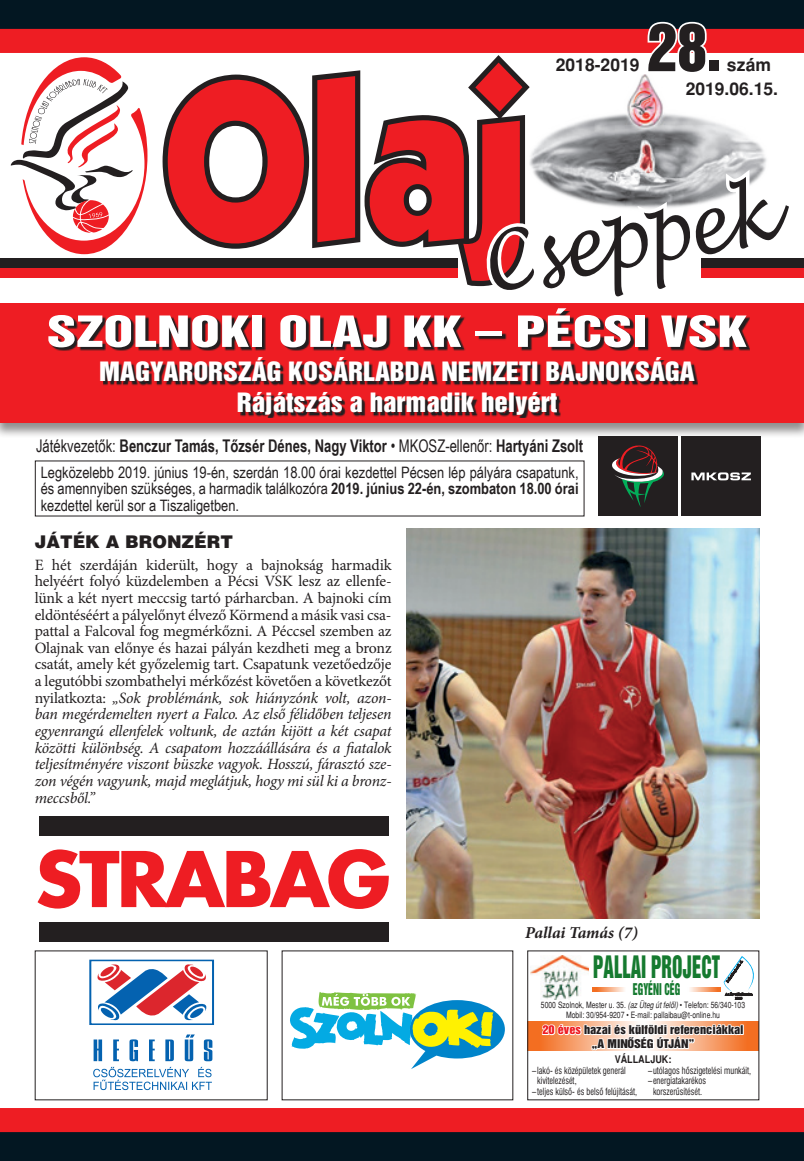
<style>
.page{position:relative;width:804px;height:1161px;background:#fff}
.page>*{position:absolute;margin:0;border:0;box-sizing:border-box;transform-origin:0 0}
.t1{font:italic 80.85px "Lucida Handwriting";color:#231f20;scale:.87 1}
.t2{font:59.5px "H Helvetica Inserat Regular";color:#231f20}
.t3{font:39.38px "H Helvetica Inserat Regular";color:#fff;scale:1.37 1}
.t4{font:28.35px "Helvetica Inserat HU";color:#157a2f;scale:.67 1}
.t5{font:24.32px/30.4px "H Helvetica Inserat Regular";color:#fff;text-align:center;scale:1.1 1}
.t6{font:700 17.5px "Arial Narrow";color:#231f20;scale:.91 1}
.t7{font:17.5px "H Helvetica Bold";color:#231f20}
.t8{font:17.5px "H Helvetica Black";color:#231f20}
.t9{font:italic 700 16.62px "Minion Pro";letter-spacing:-.01em;color:#231f20}
.t10{font:15.75px/16.6px "Minion Pro";letter-spacing:-.015em;color:#231f20;text-align:justify}
.t11{font:15.75px/16.4px "Arial Narrow";color:#231f20;text-align:justify}
.t12{font:14.88px "Helvetica Inserat HU";color:#157a2f;scale:.67 1}
.t13{font:11.03px/14px "H Helvetica Inserat Regular";color:#231f20;text-align:center;scale:1.11 1}
.t14{font:10.5px "H Helvetica Bold";color:#231f20;scale:.86 1}
.t15{font:condensed 9.62px "H Helvetica";color:#231f20;scale:.86 1}
.t16{font:8.75px/9.6px "H Helvetica";color:#231f20;text-align:center;scale:.78 1}
.s1{font-weight:400}
.s2{font-weight:700}
.s3{font-style:italic}
.s4{font-family:"H Helvetica Italic"}
.s5{color:#ee1d23}
</style>
<div class="page">
<svg style="left:760px;top:438px;width:1px;height:78px"></svg>
<div style="left:681px;top:437px;width:79px;height:79px;background:#231f20"></div>
<svg style="left:699px;top:472px;width:52px;height:8px"></svg>
<svg style="left:162px;top:55px;width:362px;height:231px"></svg>
<div style="left:0;top:0;width:804px;height:30px;background:#031722"></div>
<div style="left:0;top:1131px;width:804px;height:30px;background:#031722"></div>
<div style="left:1px;top:30px;width:803px;height:22px;background:#ee1d23"></div>
<div style="left:0;top:29px;width:804px;height:24px;border:2px solid #ee1d23"></div>
<div style="left:1px;top:1109px;width:803px;height:22px;background:#ee1d23"></div>
<div style="left:0;top:1108px;width:804px;height:24px;border:2px solid #ee1d23"></div>
<img style="left:524px;top:74px;width:243px;height:144px">
<div style="left:0;top:258px;width:458px;height:10px;background:#231f20"></div>
<div style="left:0;top:268px;width:458px;height:10px;background:#ee1d23"></div>
<div style="left:701px;top:258px;width:103px;height:10px;background:#231f20"></div>
<div style="left:701px;top:268px;width:103px;height:10px;background:#ee1d23"></div>
<svg style="left:11px;top:57px;width:136px;height:197px"></svg>
<svg style="left:481px;top:218px;width:45px;height:69px"></svg>
<svg style="left:588px;top:202px;width:42px;height:931px"></svg>
<svg style="left:630px;top:195px;width:69px;height:938px"></svg>
<svg style="left:686px;top:162px;width:81px;height:102px"></svg>
<svg style="left:645px;top:21px;width:63px;height:54px"></svg>
<svg style="left:290px;top:992px;width:215px;height:77px"></svg>
<svg style="left:34px;top:950px;width:234px;height:151px"></svg>
<div style="left:527px;top:1021px;width:116px;height:30px;background:#f36e21"></div>
<div style="left:643px;top:1021px;width:116px;height:30px;background:#f36e21"></div>
<img style="left:531px;top:956px;width:57px;height:43px">
<div style="left:740px;top:1024px;width:4px;height:11px;border:2px solid #fff"></div>
<svg style="left:541px;top:1012px;width:200px;height:56px"></svg>
<svg style="left:723px;top:956px;width:31px;height:43px"></svg>
<svg style="left:593px;top:987px;width:33px;height:5px"></svg>
<svg style="left:687px;top:987px;width:33px;height:5px"></svg>
<img style="left:406px;top:528px;width:353px;height:391px">
<div style="left:0;top:303px;width:804px;height:135px;background:#231f20;opacity:.5"></div>
<div style="left:0;top:304px;width:804px;height:119px;background:#ee1d23"></div>
<svg style="left:103px;top:360px;width:594px;height:58px"></svg>
<svg style="left:51px;top:311px;width:699px;height:39px"></svg>
<div style="left:40px;top:816px;width:349px;height:19px;background:#231f20"></div>
<div style="left:40px;top:922px;width:349px;height:19px;background:#231f20"></div>
<svg style="left:38px;top:849px;width:351px;height:60px"></svg>
<p class="t7" style="left:556px;top:55px;width:85px">2018-2019</p>
<h2 class="t2" style="left:647px;top:12px;width:76px">28.</h2>
<p class="t7" style="left:726px;top:55px;width:46px">szám</p>
<p class="t7" style="left:685px;top:79px;width:94px">2019.06.15.</p>
<h1 class="t1" style="left:473px;top:216px;width:339px;rotate:-10deg">Cseppek</h1>
<h3 class="t3" style="left:47px;top:308px;width:513px">SZOLNOKI OLAJ KK – PÉCSI VSK</h3>
<h3 class="t5" style="left:99px;top:357px;width:543px">MAGYARORSZÁG KOSÁRLABDA NEMZETI BAJNOKSÁGA<br>Rájátszás a harmadik helyért</h3>
<p class="t6" style="left:36px;top:433px;width:603px"><span class="s1">Játékvezetők:</span> Benczur Tamás, Tőzsér Dénes, Nagy Viktor <span class="s1">• MKOSZ-ellenőr:</span> Hartyáni Zsolt</p>
<p class="t11" style="left:41px;top:463px;width:539px">Legközelebb 2019. június 19-én, szerdán 18.00 órai kezdettel Pécsen lép pályára csapatunk, és amennyiben szükséges, a harmadik találkozóra <span class="s2">2019. június 22-én, szombaton 18.00 órai </span>kezdettel kerül sor a Tiszaligetben.</p>
<p class="t8" style="left:35px;top:530px;width:200px">JÁTÉK A BRONZÉRT</p>
<p class="t10" style="left:35px;top:556px;width:358px">E hét szerdáján kiderült, hogy a bajnokság harmadik helyéért folyó küzdelemben a Pécsi VSK lesz az ellenfe&shy;lünk a két nyert meccsig tartó párharcban. A bajnoki cím eldöntéséért a pályelőnyt élvező Körmend a másik vasi csa&shy;pattal a Falcoval fog megmérkőzni. A Péccsel szemben az Olajnak van előnye és hazai pályán kezdheti meg a bronz csatát, amely két győzelemig tart. Csapatunk vezetőedzője a legutóbbi szombathelyi mérkőzést követően a következőt nyilatkozta: <span class="s3">„Sok problémánk, sok hiányzónk volt, azon&shy;ban megérdemelten nyert a Falco. Az első félidőben teljesen egyenrangú ellenfelek voltunk, de aztán kijött a két csapat közötti különbség. A csapatom hozzáállására és a fiatalok teljesítményére viszont büszke vagyok. Hosszú, fárasztó sze&shy;zon végén vagyunk, majd meglátjuk, hogy mi sül ki a bronz&shy;meccsből.”</span></p>
<p class="t9" style="left:525px;top:921px;width:114px">Pallai Tamás (7)</p>
<h3 class="t4" style="left:593px;top:950px;width:191px">PALLAI PROJECT</h3>
<p class="t12" style="left:633px;top:980px;width:72px">EGYÉNI CÉG</p>
<p class="t16" style="left:541px;top:1000px;width:263px">5000 Szolnok, Mester u. 35. <span class="s4">(az Üteg út felől)</span> • Telefon: 56/340-103<br>Mobil: 30/954-9207 • E-mail: pallaibau@t-online.hu</p>
<p class="t14" style="left:614px;top:1053px;width:67px">VÁLLALJUK:</p>
<p class="t15" style="left:532px;top:1064px;width:110px">–lakó- és középületek generál</p>
<p class="t15" style="left:537px;top:1075px;width:47px">kivitelezését,</p>
<p class="t15" style="left:532px;top:1085px;width:124px">–teljes külső- és belső felújítását,</p>
<p class="t13" style="left:542px;top:1023px;width:183px"><span class="s5">20 éves</span> hazai és külföldi referenciákkal „A MINŐSÉG ÚTJÁN”</p>
<p class="t15" style="left:648px;top:1064px;width:121px">–utólagos hőszigetelési munkáit,</p>
<p class="t15" style="left:648px;top:1075px;width:69px">–energiatakarékos</p>
<p class="t15" style="left:653px;top:1085px;width:59px">korszerűsítését.</p>
</div>
